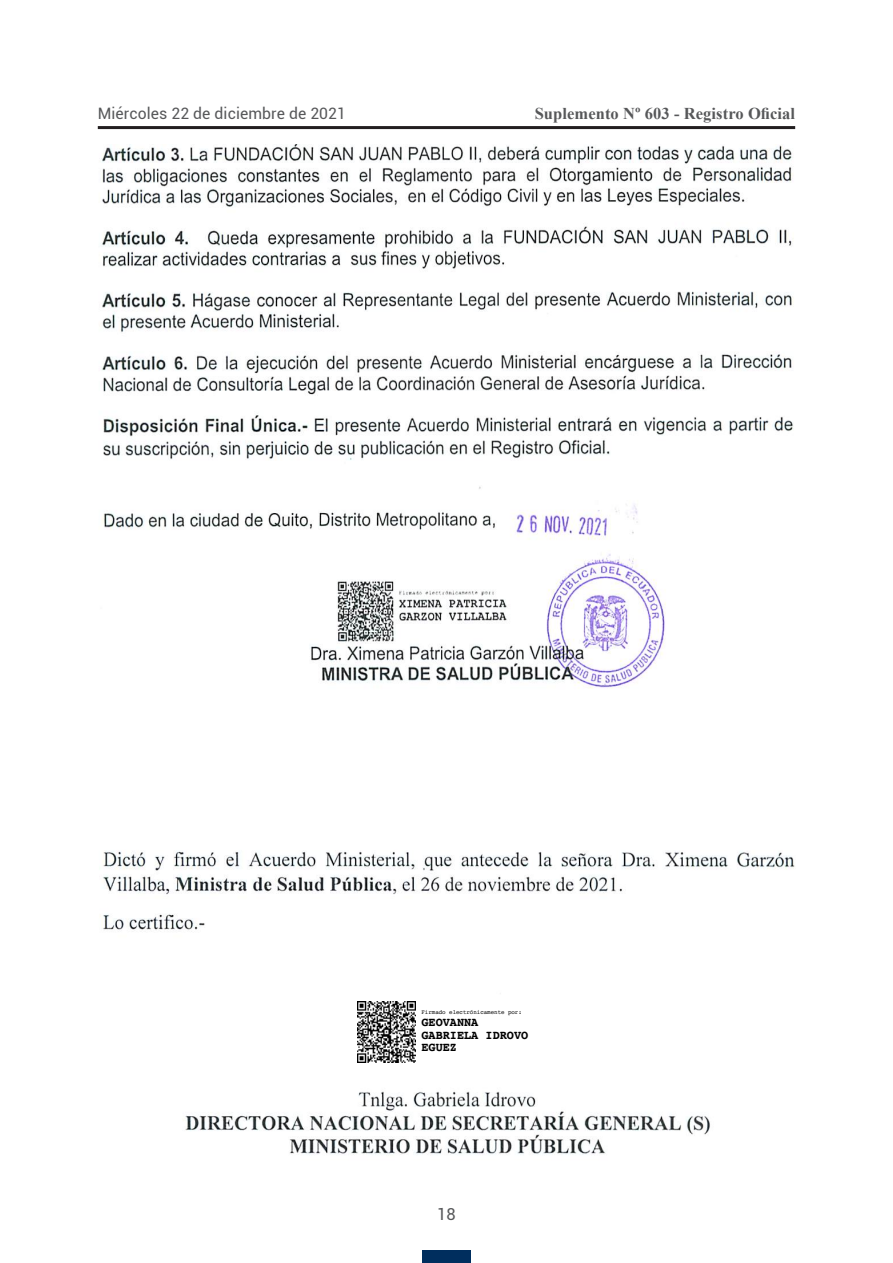
<style>
.page{position:relative;width:893px;height:1263px;background:#fff}
.page>*{position:absolute;margin:0;border:0;box-sizing:border-box;transform-origin:0 0}
.t1{font:700 16.5px "Times New Roman";letter-spacing:.005em;color:#57585a}
.t2{font:16.5px "Roboto";color:#57585a}
.t3{font:15.75px "Roboto";letter-spacing:.005em;color:#57585a}
.t4{font:700 12.45px/12.5px "Courier";color:#000;scale:.95 1}
.t5{font:6px "Courier";color:#000;scale:.95 1}
</style>
<div class="page">
<hr style="left:98px;top:126px;width:697px;height:3px;background:#231f20">
<div style="left:422px;top:1250px;width:49px;height:13px;background:#002e5e"></div>
<img style="left:101px;top:145px;width:693px;height:544px">
<img style="left:103px;top:851px;width:692px;height:304px">
<img style="left:358px;top:1001px;width:58px;height:61px">
<p class="t3" style="left:98px;top:102px;width:250px">Miércoles 22 de diciembre de 2021</p>
<p class="t1" style="left:535px;top:102px;width:262px">Suplemento Nº 603 - Registro Oficial</p>
<p class="t5" style="left:421px;top:1007px;width:107px">Firmado electrónicamente por:</p>
<p class="t4" style="left:421px;top:1016px;width:114px">GEOVANNA<br>GABRIELA IDROVO<br>EGUEZ</p>
<p class="t2" style="left:437px;top:1203px;width:20px">18</p>
</div>
